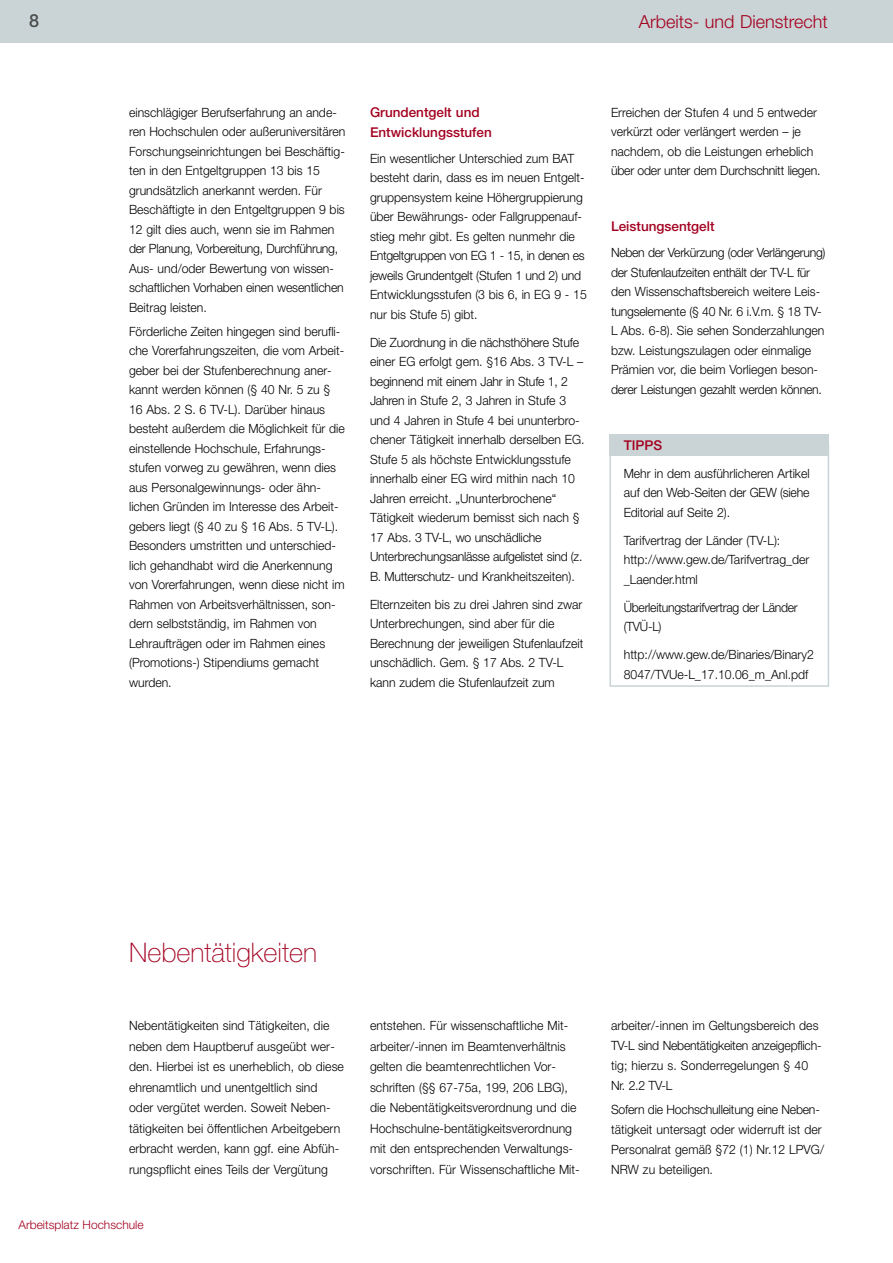
<style>
.page{position:relative;width:893px;height:1263px;background:#fff}
.page>*{position:absolute;margin:0;border:0;box-sizing:border-box;transform-origin:0 0}
.t1{font:100 27px "Helvetica Neue";color:#a30120}
.t2{font:300 18px "Helvetica Neue";color:#a30120}
.t3{font:500 18px "Helvetica Neue";color:#4d4d4d}
.t4{font:500 13.5px/19.5px "Helvetica Neue";color:#a30120}
.t5{font:300 12.75px/19.5px "Helvetica Neue";color:#000;scale:.96 1}
.t6{font:300 12.75px/19.5px "Helvetica Neue";letter-spacing:-.02em;color:#000;scale:.96 1}
.t7{font:300 12px "Helvetica Neue";color:#a30120}
</style>
<div class="page">
<div style="left:609px;top:434px;width:220px;height:22px;background:#cad3d5"></div>
<div style="left:609px;top:444px;width:220px;height:243px;border:2px solid #cad3d5"></div>
<div style="left:0;top:0;width:893px;height:43px;background:#cad3d5"></div>
<h2 class="t3" style="left:29px;top:14px;width:12px">8</h2>
<h2 class="t2" style="left:639px;top:15px;width:191px">Arbeits- und Dienstrecht</h2>
<p class="t5" style="left:129px;top:104px;width:227px">einschlägiger Berufserfahrung an ande&shy;ren Hochschulen oder außeruniversitären Forschungseinrichtungen bei Beschäftig&shy;ten in den Entgeltgruppen 13 bis 15 grundsätzlich anerkannt werden. Für Beschäftigte in den Entgeltgruppen 9 bis 12 gilt dies auch, wenn sie im Rahmen der Planung, Vorbereitung, Durchführung, Aus- und/oder Bewertung von wissen&shy;schaftlichen Vorhaben einen wesentlichen Beitrag leisten.</p>
<p class="t5" style="left:129px;top:323px;width:226px">Förderliche Zeiten hingegen sind berufli&shy;che Vorerfahrungszeiten, die vom Arbeit&shy;geber bei der Stufenberechnung aner&shy;kannt werden können (§ 40 Nr. 5 zu § 16 Abs. 2 S. 6 TV-L). Darüber hinaus besteht außerdem die Möglichkeit für die einstellende Hochschule, Erfahrungs&shy;stufen vorweg zu gewähren, wenn dies aus Personalgewinnungs- oder ähn&shy;lichen Gründen im Interesse des Arbeit&shy;gebers liegt (§ 40 zu § 16 Abs. 5 TV-L).<br>Besonders umstritten und unterschied&shy;lich gehandhabt wird die Anerkennung von Vorerfahrungen, wenn diese nicht im Rahmen von Arbeitsverhältnissen, son&shy;dern selbstständig, im Rahmen von Lehraufträgen oder im Rahmen eines (Promotions-) Stipendiums gemacht wurden.</p>
<p class="t4" style="left:370px;top:104px;width:123px">Grundentgelt und<br>Entwicklungsstufen</p>
<p class="t5" style="left:370px;top:150px;width:227px">Ein wesentlicher Unterschied zum BAT besteht darin, dass es im neuen Entgelt&shy;gruppensystem keine Höhergruppierung über Bewährungs- oder Fallgruppenauf&shy;stieg mehr gibt. Es gelten nunmehr die Entgeltgruppen von EG 1 - 15, in denen es jeweils Grundentgelt (Stufen 1 und 2) und Entwicklungsstufen (3 bis 6, in EG 9 - 15 nur bis Stufe 5) gibt.</p>
<p class="t5" style="left:370px;top:334px;width:225px">Die Zuordnung in die nächsthöhere Stufe einer EG erfolgt gem. §16 Abs. 3 TV-L – beginnend mit einem Jahr in Stufe 1, 2<br>Jahren in Stufe 2, 3 Jahren in Stufe 3 und 4 Jahren in Stufe 4 bei ununterbro&shy;chener Tätigkeit innerhalb derselben EG.<br>Stufe 5 als höchste Entwicklungsstufe innerhalb einer EG wird mithin nach 10<br>Jahren erreicht. „Ununterbrochene“ Tätigkeit wiederum bemisst sich nach § 17 Abs. 3 TV-L, wo unschädliche Unterbrechungsanlässe aufgelistet sind (z.<br>B. Mutterschutz- und Krankheitszeiten).</p>
<p class="t5" style="left:370px;top:596px;width:224px">Elternzeiten bis zu drei Jahren sind zwar Unterbrechungen, sind aber für die Berechnung der jeweiligen Stufenlaufzeit unschädlich. Gem. § 17 Abs. 2 TV-L kann zudem die Stufenlaufzeit zum</p>
<p class="t5" style="left:611px;top:104px;width:220px">Erreichen der Stufen 4 und 5 entweder verkürzt oder verlängert werden – je nachdem, ob die Leistungen erheblich über oder unter dem Durchschnitt liegen.</p>
<p class="t4" style="left:611px;top:218px;width:105px">Leistungsentgelt</p>
<p class="t5" style="left:611px;top:244px;width:225px">Neben der Verkürzung (oder Verlängerung) der Stufenlaufzeiten enthält der TV-L für den Wissenschaftsbereich weitere Leis&shy;tungselemente (§ 40 Nr. 6 i.V.m. § 18 TV-L Abs. 6-8). Sie sehen Sonderzahlungen bzw. Leistungszulagen oder einmalige Prämien vor, die beim Vorliegen beson&shy;derer Leistungen gezahlt werden können.</p>
<p class="t4" style="left:624px;top:437px;width:40px">TIPPS</p>
<p class="t5" style="left:624px;top:465px;width:195px;text-align:justify">Mehr in dem ausführlicheren Artikel auf den Web-Seiten der GEW (siehe Editorial auf Seite 2).</p>
<p class="t5" style="left:624px;top:532px;width:195px">Tarifvertrag der Länder (TV-L): http://www.gew.de/Tarifvertrag_der _Laender.html</p>
<p class="t6" style="left:624px;top:599px;width:183px">Überleitungstarifvertrag der Länder (TVÜ-L)</p>
<p class="t5" style="left:624px;top:646px;width:200px">http://www.gew.de/Binaries/Binary2<br>8047/TVUe-L_17.10.06_m_Anl.pdf</p>
<h1 class="t1" style="left:129px;top:943px;width:189px">Nebentätigkeiten</h1>
<p class="t5" style="left:129px;top:1016px;width:225px;line-height:20.5px">Nebentätigkeiten sind Tätigkeiten, die neben dem Hauptberuf ausgeübt wer&shy;den. Hierbei ist es unerheblich, ob diese ehrenamtlich und unentgeltlich sind oder vergütet werden. Soweit Neben&shy;tätigkeiten bei öffentlichen Arbeitgebern erbracht werden, kann ggf. eine Abfüh&shy;rungspflicht eines Teils der Vergütung</p>
<p class="t5" style="left:370px;top:1016px;width:220px;line-height:20.5px">entstehen. Für wissenschaftliche Mit&shy;arbeiter/-innen im Beamtenverhältnis gelten die beamtenrechtlichen Vor&shy;schriften (§§ 67-75a, 199, 206 LBG), die Nebentätigkeitsverordnung und die Hochschulne-bentätigkeitsverordnung mit den entsprechenden Verwaltungs&shy;vorschriften. Für Wissenschaftliche Mit-</p>
<p class="t5" style="left:611px;top:1017px;width:221px;line-height:20px">arbeiter/-innen im Geltungsbereich des TV-L sind Nebentätigkeiten anzeigepflich&shy;tig; hierzu s. Sonderregelungen § 40<br>Nr. 2.2 TV-L</p>
<p class="t5" style="left:611px;top:1101px;width:224px;line-height:20px">Sofern die Hochschulleitung eine Neben&shy;tätigkeit untersagt oder widerruft ist der Personalrat gemäß §72 (1) Nr.12 LPVG/ NRW zu beteiligen.</p>
<p class="t7" style="left:19px;top:1220px;width:127px">Arbeitsplatz Hochschule</p>
</div>
